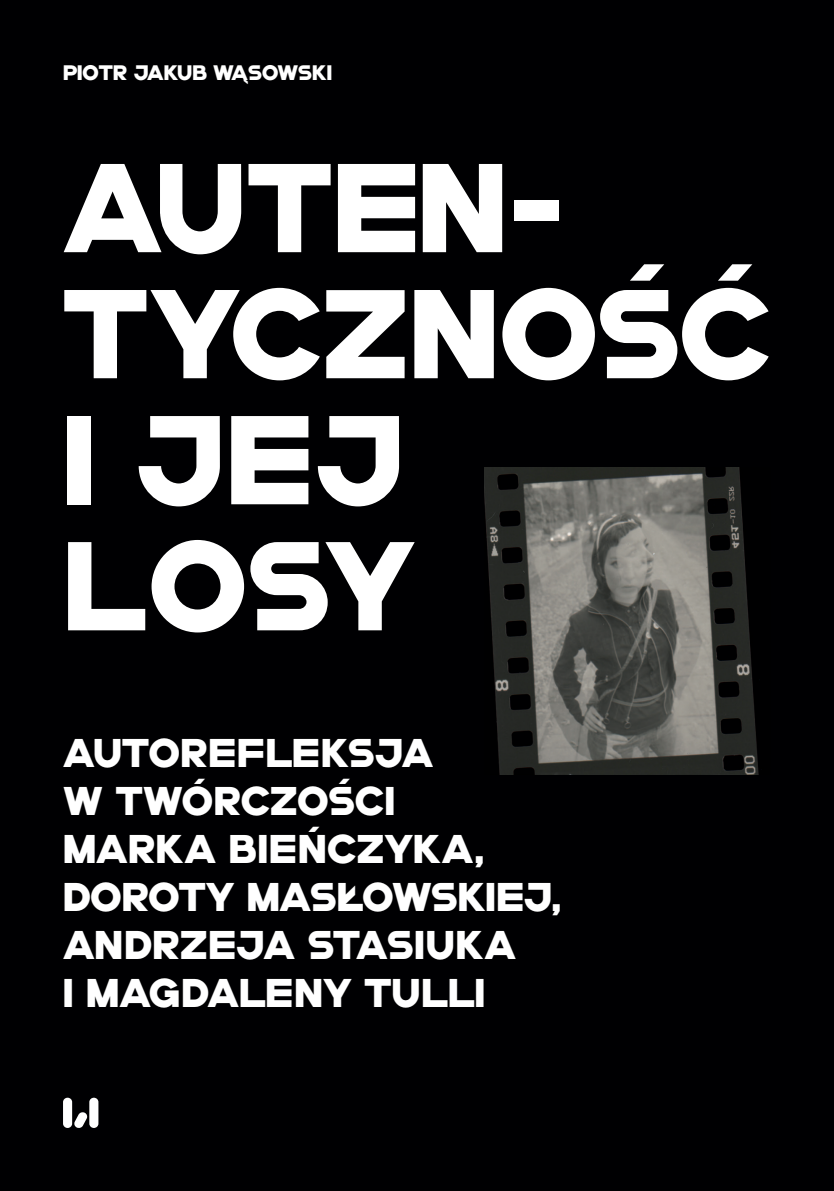
<style>
.page{position:relative;width:834px;height:1191px;background:#fff}
.page>*{position:absolute;margin:0;border:0;box-sizing:border-box;transform-origin:0 0}
.t1{font:126px/126px "SL Orzel";letter-spacing:.01em;color:#fff}
.t2{font:40.07px/48.1px "SL Orzel";color:#fff}
.t3{font:21px "SL Orzel";color:#fff}
</style>
<div class="page">
<div style="left:0;top:0;width:833px;height:1191px;background:#000002"></div>
<img style="left:484px;top:467px;width:275px;height:307px">
<svg style="left:63px;top:1097px;width:35px;height:31px"></svg>
<p class="t3" style="left:63px;top:60px;width:270px">PIOTR JAKUB WĄSOWSKI</p>
<p class="t1" style="left:63px;top:143px;width:710px">AUTEN-<br>TYCZNOŚĆ<br>I JEJ<br>LOSY</p>
<p class="t2" style="left:63px;top:728px;width:499px">AUTOREFLEKSJA<br>W TWÓRCZOŚCI<br>MARKA BIEŃCZYKA,<br>DOROTY MASŁOWSKIEJ,<br>ANDRZEJA STASIUKA<br>I MAGDALENY TULLI</p>
</div>
